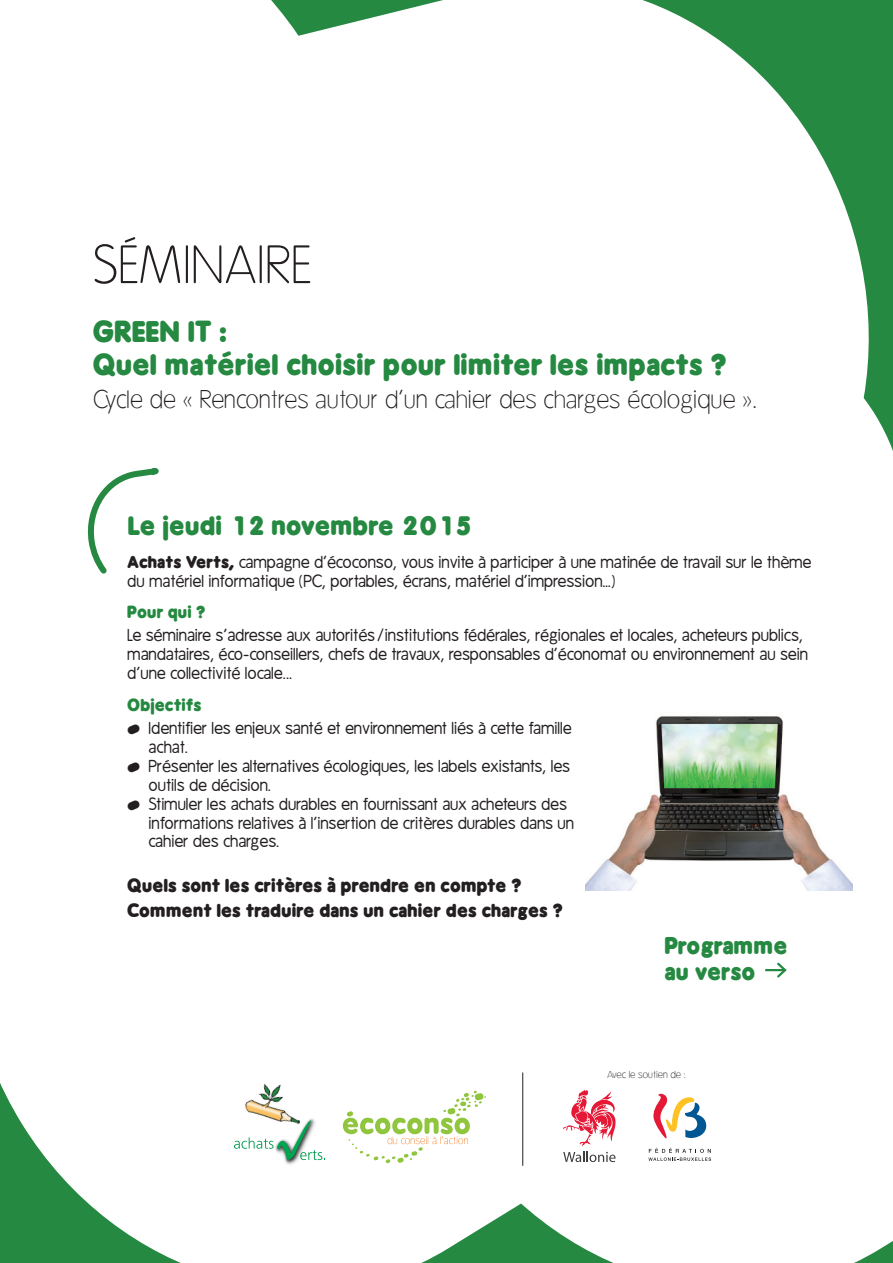
<style>
.page{position:relative;width:893px;height:1263px;background:#fff}
.page>*{position:absolute;margin:0;border:0;box-sizing:border-box;transform-origin:0 0}
.t1{font:100 51px "Ecoconso";color:#231f20}
.t2{font:900 28.5px/33px "Ecoconso";color:#258941}
.t3{font:900 25.5px "Ecoconso";color:#258941}
.t4{font:100 24px "Ecoconso";color:#231f20}
.t5{font:900 22.65px/25.5px "Ecoconso";color:#258941}
.t6{font:900 18px/25.5px "Ecoconso";color:#231f20}
.t7{font:16.5px/18.9px "Ecoconso";color:#231f20}
.t8{font:900 16.5px "Ecoconso";color:#258941}
.t9{font:100 9.6px "Ecoconso";color:#231f20}
.s1{font-weight:900}
</style>
<div class="page">
<svg style="left:408px;top:0;width:485px;height:187px"></svg>
<svg style="left:271px;top:0;width:137px;height:36px;fill:#258941"></svg>
<svg style="left:0;top:1083px;width:343px;height:180px"></svg>
<svg style="left:387px;top:883px;width:506px;height:380px"></svg>
<svg style="left:837px;top:103px;width:56px;height:889px"></svg>
<svg style="left:837px;top:294px;width:56px;height:507px"></svg>
<img style="left:241px;top:1083px;width:59px;height:36px">
<img style="left:272px;top:1115px;width:48px;height:54px">
<svg style="left:234px;top:1119px;width:91px;height:41px"></svg>
<svg style="left:343px;top:1090px;width:143px;height:73px"></svg>
<hr style="left:522px;top:1072px;width:1px;height:94px;background:#231f20">
<svg style="left:87px;top:468px;width:72px;height:106px"></svg>
<svg style="left:766px;top:960px;width:22px;height:20px"></svg>
<svg style="left:563px;top:1090px;width:53px;height:72px"></svg>
<svg style="left:648px;top:1148px;width:63px;height:13px"></svg>
<svg style="left:652px;top:1092px;width:56px;height:47px"></svg>
<img style="left:586px;top:696px;width:266px;height:194px">
<h1 class="t1" style="left:94px;top:234px;width:221px">Séminaire</h1>
<h2 class="t2" style="left:94px;top:314px;width:636px">Green IT :<br>Quel matériel choisir pour limiter les impacts ?</h2>
<h3 class="t4" style="left:94px;top:385px;width:666px">Cycle de « Rencontres autour d’un cahier des charges écologique ».</h3>
<h3 class="t3" style="left:129px;top:509px;width:345px">Le jeudi 12 novembre 2015</h3>
<p class="t7" style="left:128px;top:552px;width:686px"><span class="s1">Achats Verts,</span> campagne d’écoconso, vous invite à participer à une matinée de travail sur le thème du matériel informatique (PC, portables, écrans, matériel d’impression…)</p>
<p class="t8" style="left:128px;top:601px;width:80px">Pour qui ?</p>
<p class="t7" style="left:128px;top:626px;width:682px">Le séminaire s’adresse aux autorités/institutions fédérales, régionales et locales, acheteurs publics, mandataires, éco-conseillers, chefs de travaux, responsables d’économat ou environnement au sein d’une collectivité locale...</p>
<p class="t8" style="left:128px;top:694px;width:76px">Objectifs</p>
<p class="t7" style="left:128px;top:718px;width:446px">ē Identifier les enjeux santé et environnement liés à cette famille</p>
<p class="t7" style="left:149px;top:737px;width:41px">achat.</p>
<p class="t7" style="left:128px;top:756px;width:444px">ē Présenter les alternatives écologiques, les labels existants, les</p>
<p class="t7" style="left:149px;top:775px;width:124px">outils de décision.</p>
<p class="t7" style="left:128px;top:794px;width:441px">ē Stimuler les achats durables en fournissant aux acheteurs des</p>
<p class="t7" style="left:149px;top:813px;width:427px">informations relatives à l’insertion de critères durables dans un</p>
<p class="t7" style="left:149px;top:832px;width:132px">cahier des charges.</p>
<p class="t6" style="left:128px;top:872px;width:438px">Quels sont les critères à prendre en compte ?<br>Comment les traduire dans un cahier des charges ?</p>
<h3 class="t5" style="left:665px;top:932px;width:121px">Programme au verso</h3>
<p class="t9" style="left:607px;top:1069px;width:80px">Avec le soutien de :</p>
</div>
